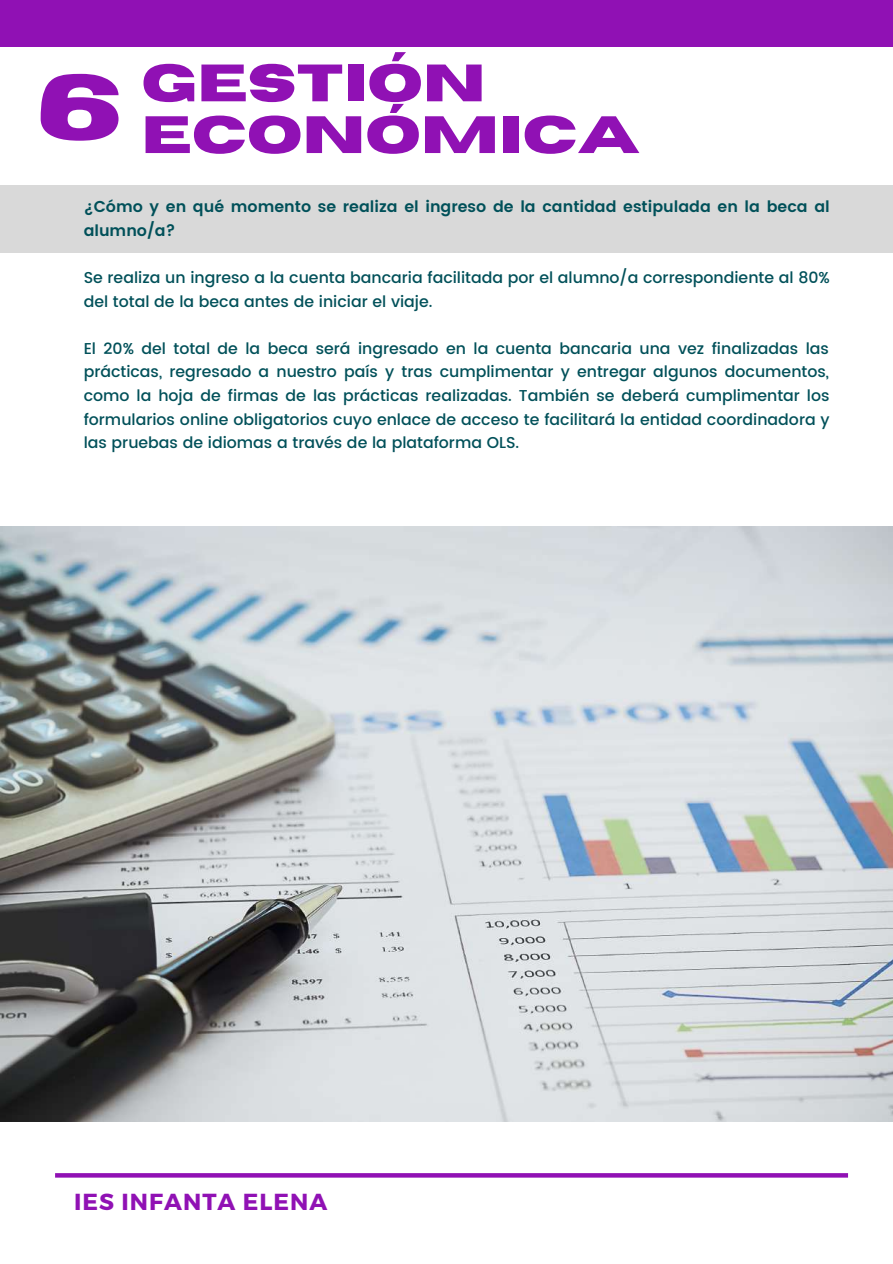
<style>
.page{position:relative;width:893px;height:1264px;background:#fff}
.page>*{position:absolute;margin:0;border:0;box-sizing:border-box;transform-origin:0 0}
.t1{font:700 91.65px "Horizon";color:#9011b4}
.t2{font:700 52.5px/51.8px "Horizon";color:#9011b4}
.t3{font:700 23.25px "Montserrat";letter-spacing:.045em;color:#9011b4}
.t4{font:500 15.75px/23.5px "Poppins";color:#005059}
.t5{font:600 15.75px/23.5px "Poppins";color:#005059}
</style>
<div class="page">
<div style="left:0;top:185px;width:892px;height:67px;background:#d9d9d9"></div>
<div style="left:0;top:0;width:892px;height:47px;background:#9011b4"></div>
<svg style="left:55px;top:1173px;width:793px;height:4px;background:#9318b6"></svg>
<img style="left:0;top:526px;width:892px;height:595px">
<h1 class="t1" style="left:37px;top:63px;width:86px">6</h1>
<h2 class="t2" style="left:141px;top:59px;width:500px">GESTIÓN<br>ECONÓMICA</h2>
<p class="t5" style="left:84px;top:195px;width:747px">¿Cómo y en qué momento se realiza el ingreso de la cantidad estipulada en la beca al alumno/a?</p>
<p class="t4" style="left:84px;top:266px;width:747px">Se realiza un ingreso a la cuenta bancaria facilitada por el alumno/a correspondiente al 80% del total de la beca antes de iniciar el viaje.</p>
<p class="t4" style="left:84px;top:336px;width:747px;text-align:justify">El 20% del total de la beca será ingresado en la cuenta bancaria una vez finalizadas las prácticas, regresado a nuestro país y tras cumplimentar y entregar algunos documentos, como la hoja de firmas de las prácticas realizadas. También se deberá cumplimentar los formularios online obligatorios cuyo enlace de acceso te facilitará la entidad coordinadora y las pruebas de idiomas a través de la plataforma OLS.</p>
<h3 class="t3" style="left:74px;top:1186px;width:255px">IES INFANTA ELENA</h3>
</div>
